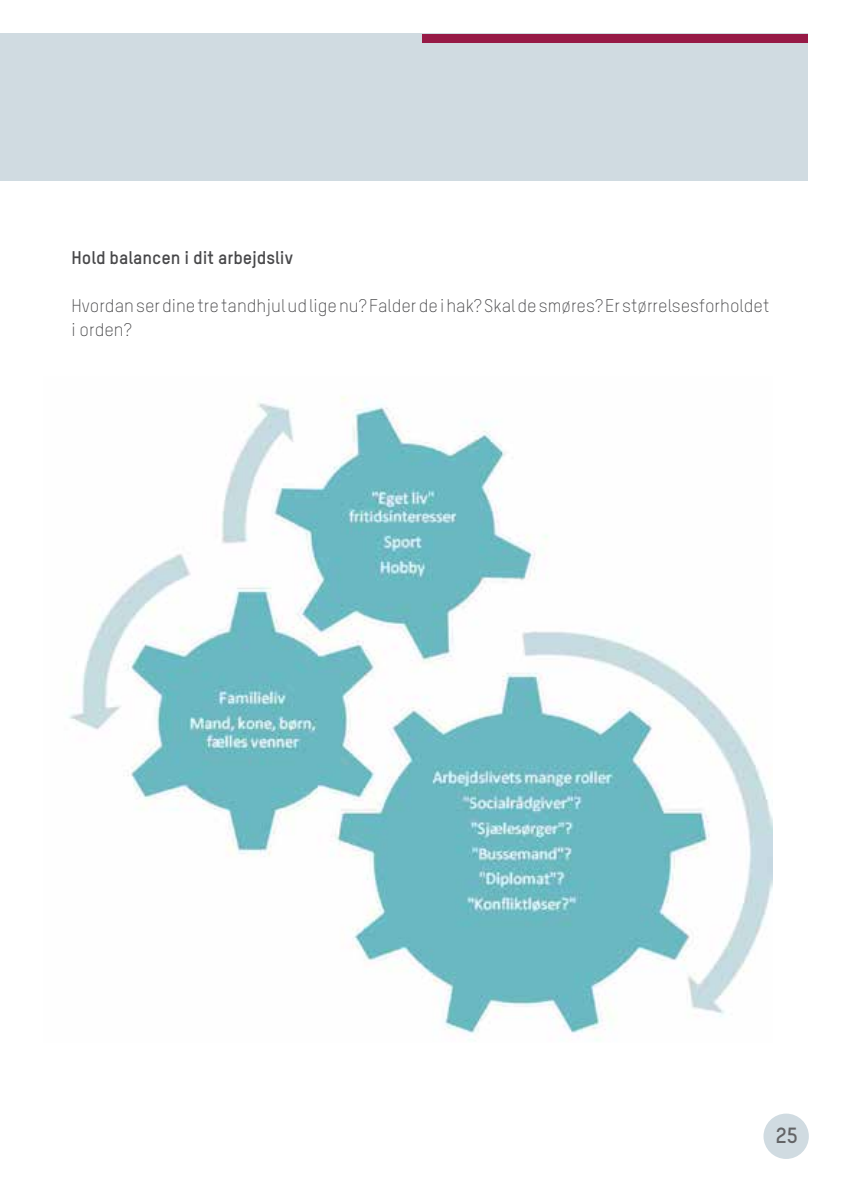
<style>
.page{position:relative;width:842px;height:1191px;background:#fff}
.page>*{position:absolute;margin:0;border:0;box-sizing:border-box;transform-origin:0 0}
.t1{font:700 21.6px "TSTAR";color:#636466}
.t2{font:300 18px/24px "TSTAR";color:#48484a}
.t3{font:700 18px "TSTAR";color:#48484a}
</style>
<div class="page">
<div style="left:0;top:34px;width:808px;height:147px;background:#d0dbe1"></div>
<div style="left:422px;top:34px;width:386px;height:9px;background:#971a46"></div>
<img style="left:68px;top:396px;width:704px;height:645px">
<div style="left:763px;top:1113px;width:46px;height:46px;background:#d0dbe1;border-radius:50%"></div>
<p class="t3" style="left:71px;top:246px;width:223px">Hold balancen i dit arbejdsliv</p>
<p class="t2" style="left:71px;top:294px;width:699px">Hvordan ser dine tre tandhjul ud lige nu? Falder de i hak? Skal de smøres? Er størrelsesforholdet i orden?</p>
<p class="t1" style="left:776px;top:1121px;width:23px">25</p>
</div>
